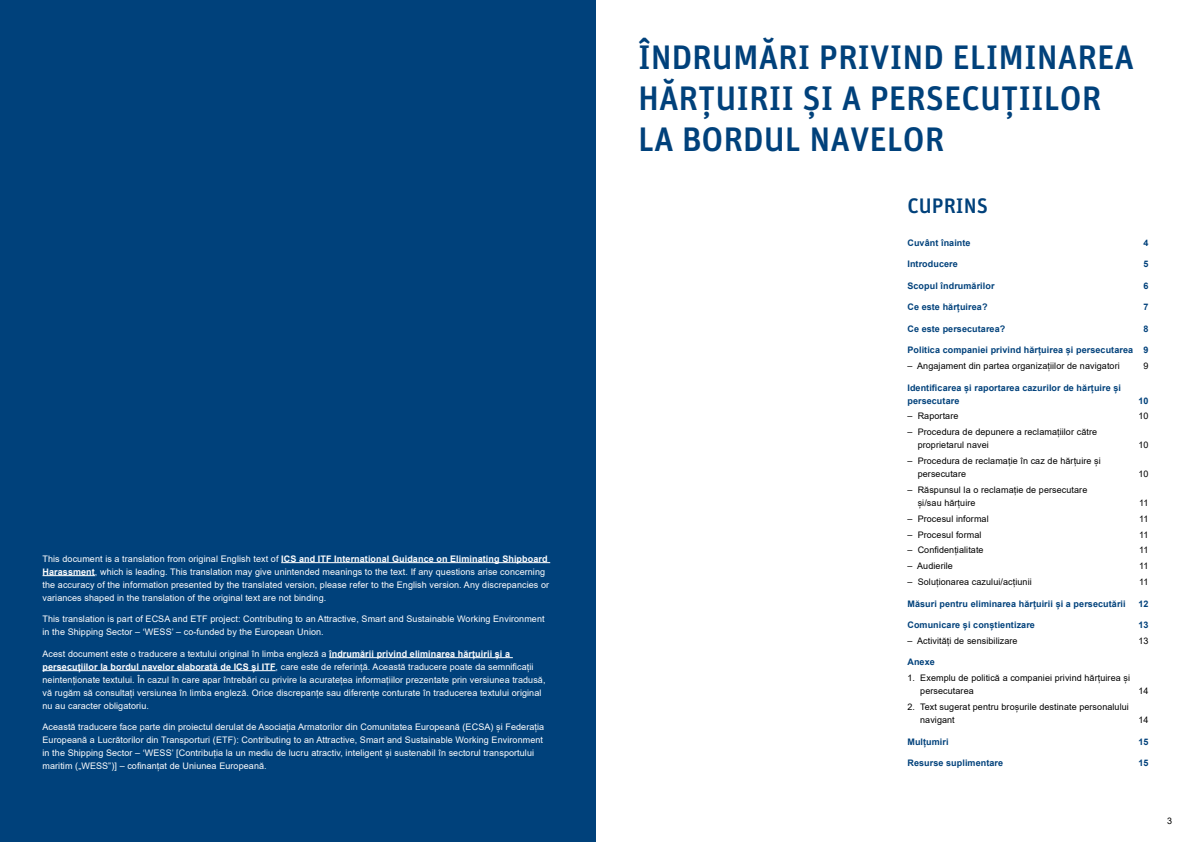
<style>
.page{position:relative;width:1191px;height:842px;background:#fff}
.page>*{position:absolute;margin:0;border:0;box-sizing:border-box;transform-origin:0 0}
.t1{font:500 34px/40.8px "Unit Pro";color:#00417b}
.t2{font:500 21px "Unit Pro";color:#00417b}
.t3{font:9px/13px "Arial";letter-spacing:.01em;color:#fff}
.t4{font:9px/13px "Arial";letter-spacing:.01em;color:#000}
.t5{font:700 9px/13px "Arial";letter-spacing:.01em;color:#00417b}
.s1{font-weight:700}
</style>
<div class="page">
<div style="left:0;top:0;width:595px;height:842px;background:#00417b"></div>
<hr style="left:281px;top:562px;width:269px;height:1px;background:#fff">
<hr style="left:43px;top:575px;width:52px;height:1px;background:#fff">
<hr style="left:329px;top:657px;width:184px;height:1px;background:#fff">
<hr style="left:43px;top:670px;width:233px;height:1px;background:#fff">
<p class="t3" style="left:43px;top:552px;width:508px">This document is a translation from original English text of <span class="s1">ICS and ITF International Guidance on Eliminating Shipboard Harassment</span>, which is leading. This translation may give unintended meanings to the text. If any questions arise concerning the accuracy of the information presented by the translated version, please refer to the English version. Any discrepancies or variances shaped in the translation of the original text are not binding.</p>
<p class="t3" style="left:43px;top:612px;width:503px">This translation is part of ECSA and ETF project: Contributing to an Attractive, Smart and Sustainable Working Environment in the Shipping Sector – ‘WESS’ – co-funded by the European Union.</p>
<p class="t3" style="left:43px;top:647px;width:504px">Acest document este o traducere a textului original în limba engleză a <span class="s1">îndrumării privind eliminarea hărțuirii și a persecuțiilor la bordul navelor elaborată de ICS și ITF</span>, care este de referință. Această traducere poate da semnificații neintenționate textului. În cazul în care apar întrebări cu privire la acuratețea informațiilor prezentate prin versiunea tradusă, vă rugăm să consultați versiunea în limba engleză. Orice discrepanțe sau diferențe conturate în traducerea textului original nu au caracter obligatoriu.</p>
<p class="t3" style="left:43px;top:720px;width:503px">Această traducere face parte din proiectul derulat de Asociația Armatorilor din Comunitatea Europeană (ECSA) și Federația Europeană a Lucrătorilor din Transporturi (ETF): Contributing to an Attractive, Smart and Sustainable Working Environment in the Shipping Sector – ‘WESS’ [Contribuția la un mediu de lucru atractiv, inteligent și sustenabil în sectorul transportului maritim („WESS”)] – cofinanțat de Uniunea Europeană.</p>
<h1 class="t1" style="left:638px;top:36px;width:497px">ÎNDRUMĂRI PRIVIND ELIMINAREA<br>HĂRȚUIRII ȘI A PERSECUȚIILOR<br>LA BORDUL NAVELOR</h1>
<h2 class="t2" style="left:907px;top:191px;width:82px">CUPRINS</h2>
<p class="t5" style="left:907px;top:236px;width:65px">Cuvânt înainte</p>
<p class="t5" style="left:1143px;top:236px;width:7px">4</p>
<p class="t5" style="left:907px;top:258px;width:52px">Introducere</p>
<p class="t5" style="left:1143px;top:258px;width:7px">5</p>
<p class="t5" style="left:907px;top:279px;width:89px">Scopul îndrumărilor</p>
<p class="t5" style="left:1143px;top:279px;width:7px">6</p>
<p class="t5" style="left:907px;top:301px;width:82px">Ce este hărțuirea?</p>
<p class="t5" style="left:1143px;top:301px;width:7px">7</p>
<p class="t5" style="left:907px;top:322px;width:99px">Ce este persecutarea?</p>
<p class="t5" style="left:1143px;top:322px;width:7px">8</p>
<p class="t5" style="left:907px;top:344px;width:242px">Politica companiei privind hărțuirea și persecutarea 9</p>
<p class="t4" style="left:907px;top:359px;width:214px">– Angajament din partea organizațiilor de navigatori</p>
<p class="t4" style="left:1143px;top:359px;width:7px">9</p>
<p class="t5" style="left:907px;top:381px;width:215px">Identificarea și raportarea cazurilor de hărțuire și persecutare</p>
<p class="t5" style="left:1138px;top:394px;width:12px">10</p>
<p class="t4" style="left:907px;top:410px;width:53px">– Raportare</p>
<p class="t4" style="left:1138px;top:410px;width:12px">10</p>
<p class="t4" style="left:917px;top:426px;width:181px;text-indent:-10px">– Procedura de depunere a reclamațiilor către proprietarul navei</p>
<p class="t4" style="left:1138px;top:439px;width:12px">10</p>
<p class="t4" style="left:917px;top:454px;width:185px;text-indent:-10px">– Procedura de reclamație în caz de hărțuire și persecutare</p>
<p class="t4" style="left:917px;top:483px;width:171px;text-indent:-10px">– Răspunsul la o reclamație de persecutare și/sau hărțuire</p>
<p class="t4" style="left:1138px;top:467px;width:12px">10</p>
<p class="t4" style="left:1139px;top:496px;width:11px">11</p>
<p class="t4" style="left:907px;top:512px;width:83px">– Procesul informal</p>
<p class="t4" style="left:1139px;top:512px;width:11px">11</p>
<p class="t4" style="left:907px;top:528px;width:76px">– Procesul formal</p>
<p class="t4" style="left:1139px;top:528px;width:11px">11</p>
<p class="t4" style="left:907px;top:544px;width:78px">– Confidențialitate</p>
<p class="t4" style="left:1139px;top:544px;width:11px">11</p>
<p class="t4" style="left:907px;top:560px;width:47px">– Audierile</p>
<p class="t4" style="left:1139px;top:560px;width:11px">11</p>
<p class="t4" style="left:907px;top:575px;width:126px">– Soluționarea cazului/acțiunii</p>
<p class="t4" style="left:1139px;top:575px;width:11px">11</p>
<p class="t5" style="left:907px;top:597px;width:220px">Măsuri pentru eliminarea hărțuirii și a persecutării</p>
<p class="t5" style="left:1138px;top:597px;width:12px">12</p>
<p class="t5" style="left:907px;top:619px;width:129px">Comunicare și conștientizare</p>
<p class="t5" style="left:1138px;top:619px;width:12px">13</p>
<p class="t4" style="left:907px;top:634px;width:112px">– Activități de sensibilizare</p>
<p class="t4" style="left:1138px;top:634px;width:12px">13</p>
<p class="t5" style="left:907px;top:656px;width:29px">Anexe</p>
<p class="t4" style="left:920px;top:672px;width:211px;text-indent:-13px">1. Exemplu de politică a companiei privind hărțuirea și persecutarea</p>
<p class="t4" style="left:1138px;top:685px;width:12px">14</p>
<p class="t4" style="left:920px;top:700px;width:210px;text-indent:-13px">2. Text sugerat pentru broșurile destinate personalului navigant</p>
<p class="t4" style="left:1138px;top:713px;width:12px">14</p>
<p class="t5" style="left:907px;top:735px;width:43px">Mulțumiri</p>
<p class="t5" style="left:1138px;top:735px;width:12px">15</p>
<p class="t5" style="left:907px;top:757px;width:97px">Resurse suplimentare</p>
<p class="t5" style="left:1138px;top:757px;width:12px">15</p>
<p class="t4" style="left:1167px;top:814px;width:7px">3</p>
</div>
